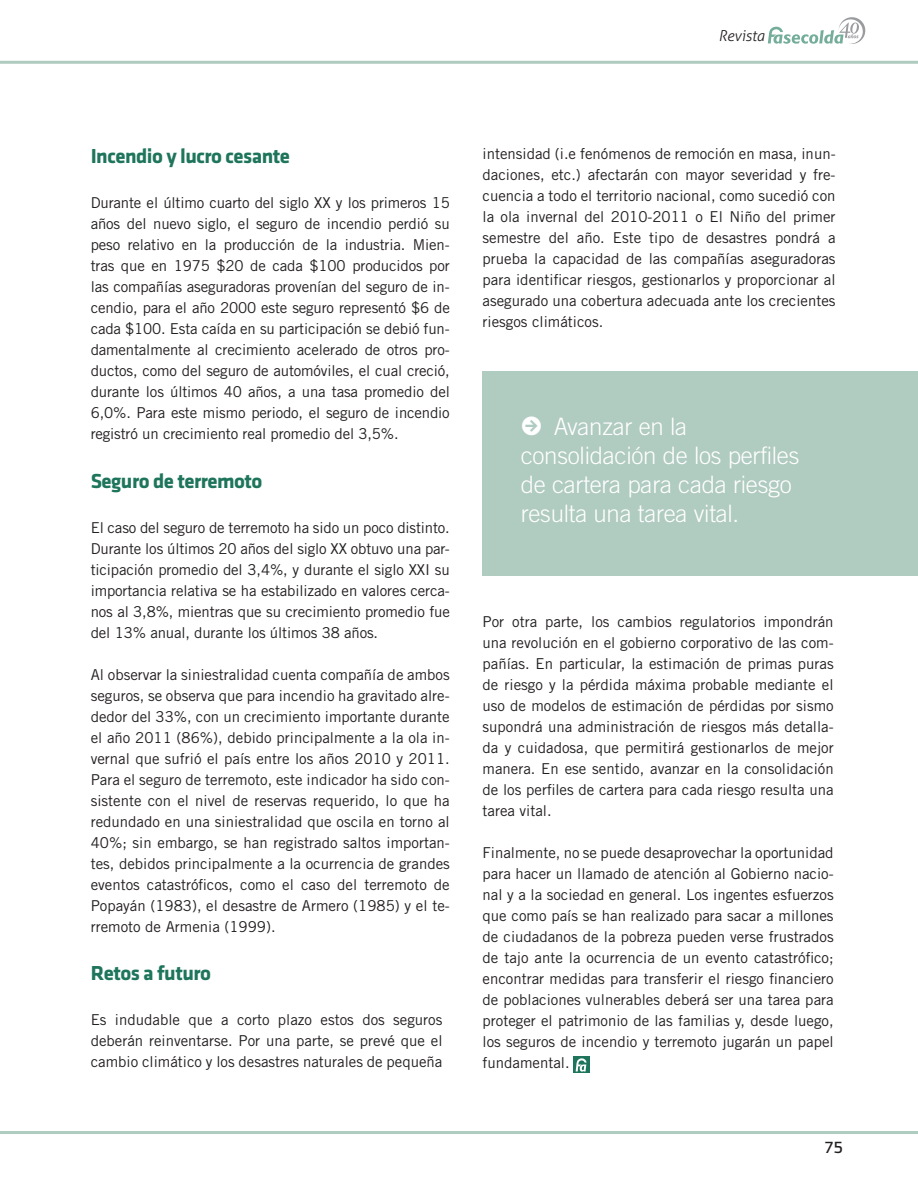
<style>
.page{position:relative;width:918px;height:1188px;background:#fff}
.page>*{position:absolute;margin:0;border:0;box-sizing:border-box;transform-origin:0 0}
.t1{font:300 24px/28.8px "Trade Gothic LT Std";letter-spacing:-.01em;color:#fff}
.t2{font:700 21px "Klavika";letter-spacing:-.025em;color:#1e755b}
.t3{font:15px/21px "Trade Gothic LT Std";color:#231f20;text-align:justify}
.t4{font:italic 300 15px "Aller";color:#231f20}
.t5{font:15px "Collator";color:#231f20}
.s1{font-family:"Klavika Arrows";font-weight:500;font-size:27.45px}
</style>
<div class="page">
<svg style="left:768px;top:17px;width:98px;height:27px"></svg>
<hr style="left:0;top:1131px;width:918px;height:3px;background:#b0cbc0">
<hr style="left:0;top:61px;width:918px;height:3px;background:#b0cbc0">
<div style="left:483px;top:371px;width:435px;height:204px;background:#b0cbc0"></div>
<div style="left:573px;top:1057px;width:16px;height:16px;background:#1e755b"></div>
<svg style="left:576px;top:1058px;width:11px;height:14px"></svg>
<p class="t4" style="left:718px;top:27px;width:48px">Revista</p>
<h2 class="t2" style="left:91px;top:144px;width:201px">Incendio y lucro cesante</h2>
<p class="t3" style="left:91px;top:192px;width:361px">Durante el último cuarto del siglo XX y los primeros 15 años del nuevo siglo, el seguro de incendio perdió su peso relativo en la producción de la industria. Mien&shy;tras que en 1975 $20 de cada $100 producidos por las compañías aseguradoras provenían del seguro de in&shy;cendio, para el año 2000 este seguro representó $6 de cada $100. Esta caída en su participación se debió fun&shy;damentalmente al crecimiento acelerado de otros pro&shy;ductos, como del seguro de automóviles, el cual creció, durante los últimos 40 años, a una tasa promedio del 6,0%. Para este mismo periodo, el seguro de incendio registró un crecimiento real promedio del 3,5%.</p>
<h2 class="t2" style="left:91px;top:470px;width:173px">Seguro de terremoto</h2>
<p class="t3" style="left:91px;top:517px;width:361px">El caso del seguro de terremoto ha sido un poco distinto.<br>Durante los últimos 20 años del siglo XX obtuvo una par&shy;ticipación promedio del 3,4%, y durante el siglo XXI su importancia relativa se ha estabilizado en valores cerca&shy;nos al 3,8%, mientras que su crecimiento promedio fue del 13% anual, durante los últimos 38 años.</p>
<p class="t3" style="left:91px;top:664px;width:361px">Al observar la siniestralidad cuenta compañía de ambos seguros, se observa que para incendio ha gravitado alre&shy;dedor del 33%, con un crecimiento importante durante el año 2011 (86%), debido principalmente a la ola in&shy;vernal que sufrió el país entre los años 2010 y 2011.<br>Para el seguro de terremoto, este indicador ha sido con&shy;sistente con el nivel de reservas requerido, lo que ha redundado en una siniestralidad que oscila en torno al 40%; sin embargo, se han registrado saltos importan&shy;tes, debidos principalmente a la ocurrencia de grandes eventos catastróficos, como el caso del terremoto de Popayán (1983), el desastre de Armero (1985) y el te&shy;rremoto de Armenia (1999).</p>
<h2 class="t2" style="left:91px;top:962px;width:122px">Retos a futuro</h2>
<p class="t3" style="left:91px;top:1009px;width:353px">Es indudable que a corto plazo estos dos seguros deberán reinventarse. Por una parte, se prevé que el cambio climático y los desastres naturales de pequeña</p>
<p class="t3" style="left:483px;top:143px;width:355px">intensidad (i.e fenómenos de remoción en masa, inun&shy;daciones, etc.) afectarán con mayor severidad y fre&shy;cuencia a todo el territorio nacional, como sucedió con la ola invernal del 2010-2011 o El Niño del primer semestre del año. Este tipo de desastres pondrá a prueba la capacidad de las compañías aseguradoras para identificar riesgos, gestionarlos y proporcionar al asegurado una cobertura adecuada ante los crecientes riesgos climáticos.</p>
<h1 class="t1" style="left:521px;top:412px;width:280px"><span class="s1">R</span> Avanzar en la consolidación de los perfiles de cartera para cada riesgo resulta una tarea vital.</h1>
<p class="t3" style="left:483px;top:611px;width:353px">Por otra parte, los cambios regulatorios impondrán una revolución en el gobierno corporativo de las com&shy;pañías. En particular, la estimación de primas puras de riesgo y la pérdida máxima probable mediante el uso de modelos de estimación de pérdidas por sismo supondrá una administración de riesgos más detalla&shy;da y cuidadosa, que permitirá gestionarlos de mejor manera. En ese sentido, avanzar en la consolidación de los perfiles de cartera para cada riesgo resulta una tarea vital.</p>
<p class="t3" style="left:483px;top:842px;width:353px">Finalmente, no se puede desaprovechar la oportunidad para hacer un llamado de atención al Gobierno nacio&shy;nal y a la sociedad en general. Los ingentes esfuerzos que como país se han realizado para sacar a millones de ciudadanos de la pobreza pueden verse frustrados de tajo ante la ocurrencia de un evento catastrófico; encontrar medidas para transferir el riesgo financiero de poblaciones vulnerables deberá ser una tarea para proteger el patrimonio de las familias y, desde luego, los seguros de incendio y terremoto jugarán un papel fundamental.</p>
<p class="t5" style="left:824px;top:1139px;width:20px">75</p>
</div>
